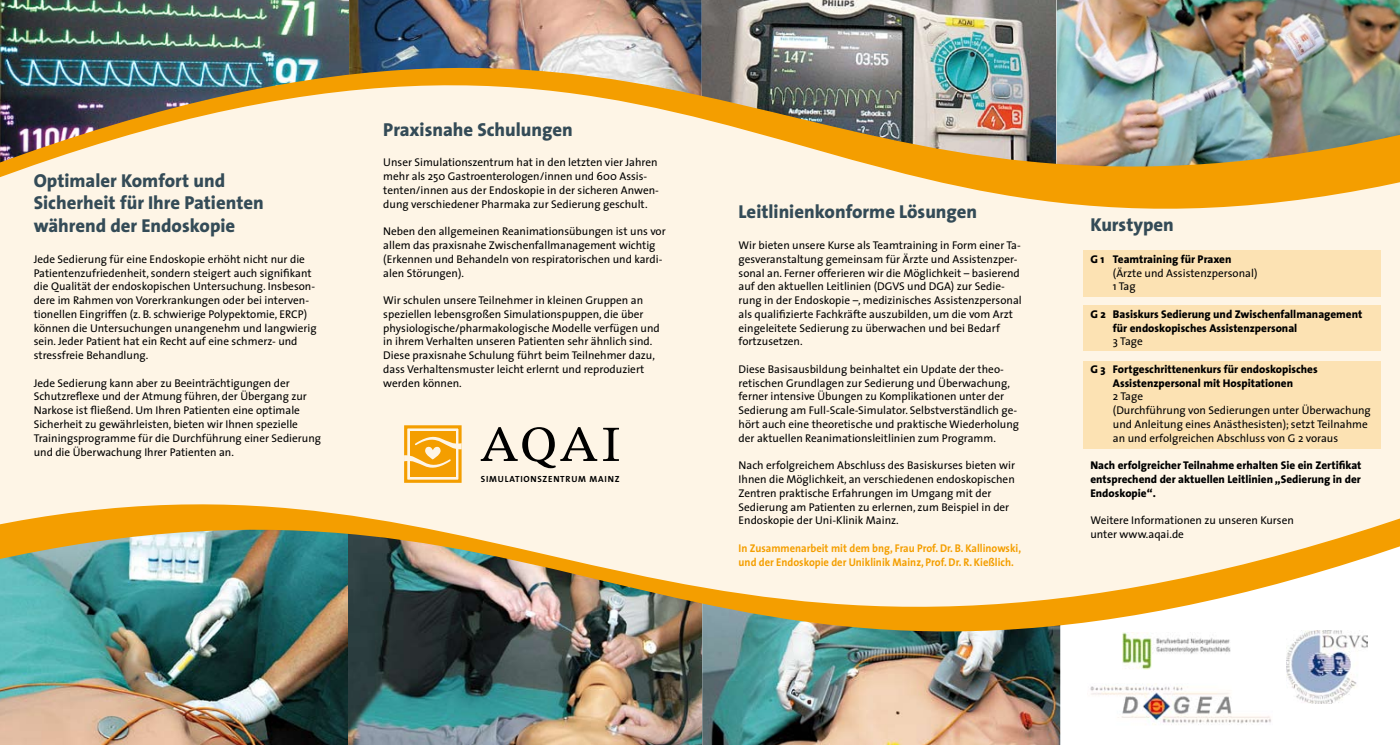
<style>
.page{position:relative;width:1400px;height:745px;background:#fff}
.page>*{position:absolute;margin:0;border:0;box-sizing:border-box;transform-origin:0 0}
.t1{font:800 18.75px/22.5px "The Sans";color:#344b57}
.t2{font:11.25px/13.8px "The Sans";color:#000}
.t3{font:800 11.25px/13.8px "The Sans";color:#000}
.t4{font:700 11.25px/13.8px "The Sans";color:#f49e00;scale:.94 1}
.t5{font:700 8.88px "The Sans";letter-spacing:.085em;color:#000}
</style>
<div class="page">
<div style="left:0;top:321px;width:1400px;height:92px;background:#fef5e6"></div>
<img style="left:0;top:0;width:1400px;height:321px">
<img style="left:0;top:413px;width:1400px;height:331px">
<svg style="left:481px;top:427px;width:116px;height:41px;background:#c2bbb0"></svg>
<svg style="left:603px;top:427px;width:16px;height:33px"></svg>
<div style="left:404px;top:425px;width:57px;height:57px;border:3px solid #f49e00"></div>
<svg style="left:404px;top:427px;width:58px;height:49px;background:#f6b742"></svg>
<div style="left:1082px;top:250px;width:298px;height:46px;background:#fce2b3"></div>
<div style="left:1082px;top:305px;width:298px;height:45px;background:#fce2b3"></div>
<div style="left:1082px;top:361px;width:298px;height:87px;background:#fce2b3"></div>
<img style="left:1123px;top:632px;width:107px;height:37px">
<h1 class="t1" style="left:34px;top:168px;width:232px">Optimaler Komfort und<br>Sicherheit für Ihre Patienten während der Endoskopie</h1>
<p class="t2" style="left:34px;top:252px;width:284px">Jede Sedierung für eine Endoskopie erhöht nicht nur die Patientenzufriedenheit, sondern steigert auch signifikant die Qualität der endoskopischen Untersuchung. Insbeson&shy;dere im Rahmen von Vorerkrankungen oder bei interven&shy;tionellen Eingriffen (z. B. schwierige Polypektomie, ERCP) können die Untersuchungen unangenehm und langwierig sein. Jeder Patient hat ein Recht auf eine schmerz- und stressfreie Behandlung.</p>
<p class="t2" style="left:34px;top:375px;width:289px">Jede Sedierung kann aber zu Beeinträchtigungen der Schutzreflexe und der Atmung führen, der Übergang zur Narkose ist fließend. Um Ihren Patienten eine optimale Sicherheit zu gewährleisten, bieten wir Ihnen spezielle Trainingsprogramme für die Durchführung einer Sedierung und die Überwachung Ihrer Patienten an.</p>
<h1 class="t1" style="left:383px;top:118px;width:191px">Praxisnahe Schulungen</h1>
<p class="t2" style="left:383px;top:155px;width:277px">Unser Simulationszentrum hat in den letzten vier Jahren mehr als 250 Gastroenterologen/innen und 600 Assis&shy;tenten/innen aus der Endoskopie in der sicheren Anwen&shy;dung verschiedener Pharmaka zur Sedierung geschult.</p>
<p class="t2" style="left:383px;top:224px;width:284px">Neben den allgemeinen Reanimationsübungen ist uns vor allem das praxisnahe Zwischenfallmanagement wichtig (Erkennen und Behandeln von respiratorischen und kardi&shy;alen Störungen).</p>
<p class="t2" style="left:383px;top:293px;width:278px">Wir schulen unsere Teilnehmer in kleinen Gruppen an speziellen lebensgroßen Simulationspuppen, die über physiologische/pharmakologische Modelle verfügen und in ihrem Verhalten unseren Patienten sehr ähnlich sind.<br>Diese praxisnahe Schulung führt beim Teilnehmer dazu, dass Verhaltensmuster leicht erlernt und reproduziert werden können.</p>
<p class="t5" style="left:481px;top:471px;width:57px">Simulationszen</p>
<p class="t5" style="left:560px;top:471px;width:45px">trum Mainz</p>
<h1 class="t1" style="left:738px;top:200px;width:240px">Leitlinienkonforme Lösungen</h1>
<p class="t2" style="left:738px;top:238px;width:285px">Wir bieten unsere Kurse als Teamtraining in Form einer Ta&shy;gesveranstaltung gemeinsam für Ärzte und Assistenzper&shy;sonal an. Ferner offerieren wir die Möglichkeit – basierend auf den aktuellen Leitlinien (DGVS und DGA) zur Sedie&shy;rung in der Endoskopie –, medizinisches Assistenzpersonal als qualifizierte Fachkräfte auszubilden, um die vom Arzt eingeleitete Sedierung zu überwachen und bei Bedarf fortzusetzen.</p>
<p class="t2" style="left:738px;top:361px;width:282px">Diese Basisausbildung beinhaltet ein Update der theo&shy;retischen Grundlagen zur Sedierung und Überwachung, ferner intensive Übungen zu Komplikationen unter der Sedierung am Full-Scale-Simulator. Selbstverständlich ge&shy;hört auch eine theoretische und praktische Wiederholung der aktuellen Reanimationsleitlinien zum Programm.</p>
<p class="t2" style="left:738px;top:458px;width:278px">Nach erfolgreichem Abschluss des Basiskurses bieten wir Ihnen die Möglichkeit, an verschiedenen endoskopischen Zentren praktische Erfahrungen im Umgang mit der Sedierung am Patienten zu erlernen, zum Beispiel in der Endoskopie der Uni-Klinik Mainz.</p>
<p class="t4" style="left:738px;top:540px;width:302px">In Zusammenarbeit mit dem bng, Frau Prof. Dr. B. Kallinowski, und der Endoskopie der U niklinik Mainz, Prof. Dr. R. Kießlich.</p>
<h1 class="t1" style="left:1090px;top:213px;width:85px">Kurstypen</h1>
<p class="t3" style="left:1090px;top:252px;width:143px">G 1 Teamtraining für Praxen</p>
<p class="t2" style="left:1113px;top:265px;width:146px">(Ärzte und Assistenzpersonal)<br>1 Tag</p>
<p class="t3" style="left:1113px;top:307px;width:251px;text-indent:-22px">G 2 Basiskurs Sedierung und Zwischenfallmanagement für endoskopisches Assistenzpersonal</p>
<p class="t2" style="left:1113px;top:334px;width:31px">3 Tage</p>
<p class="t3" style="left:1090px;top:362px;width:229px;text-align:center">G 3 Fortgeschrittenenkurs für endoskopisches<br>Assistenzpersonal mit Hospitationen</p>
<p class="t2" style="left:1113px;top:389px;width:259px">2 Tage<br>(Durchführung von Sedierungen unter Überwachung und Anleitung eines Anästhesisten); setzt Teilnahme an und erfolgreichen Abschluss von G 2 voraus</p>
<p class="t3" style="left:1090px;top:458px;width:273px;text-align:justify">Nach erfolgreicher Teilnahme erhalten Sie ein Zertifikat entsprechend der aktuellen Leitlinien „Sedierung in der Endoskopie“.</p>
<p class="t2" style="left:1090px;top:513px;width:205px">Weitere Informationen zu unseren Kursen unter www.aqai.de</p>
</div>
